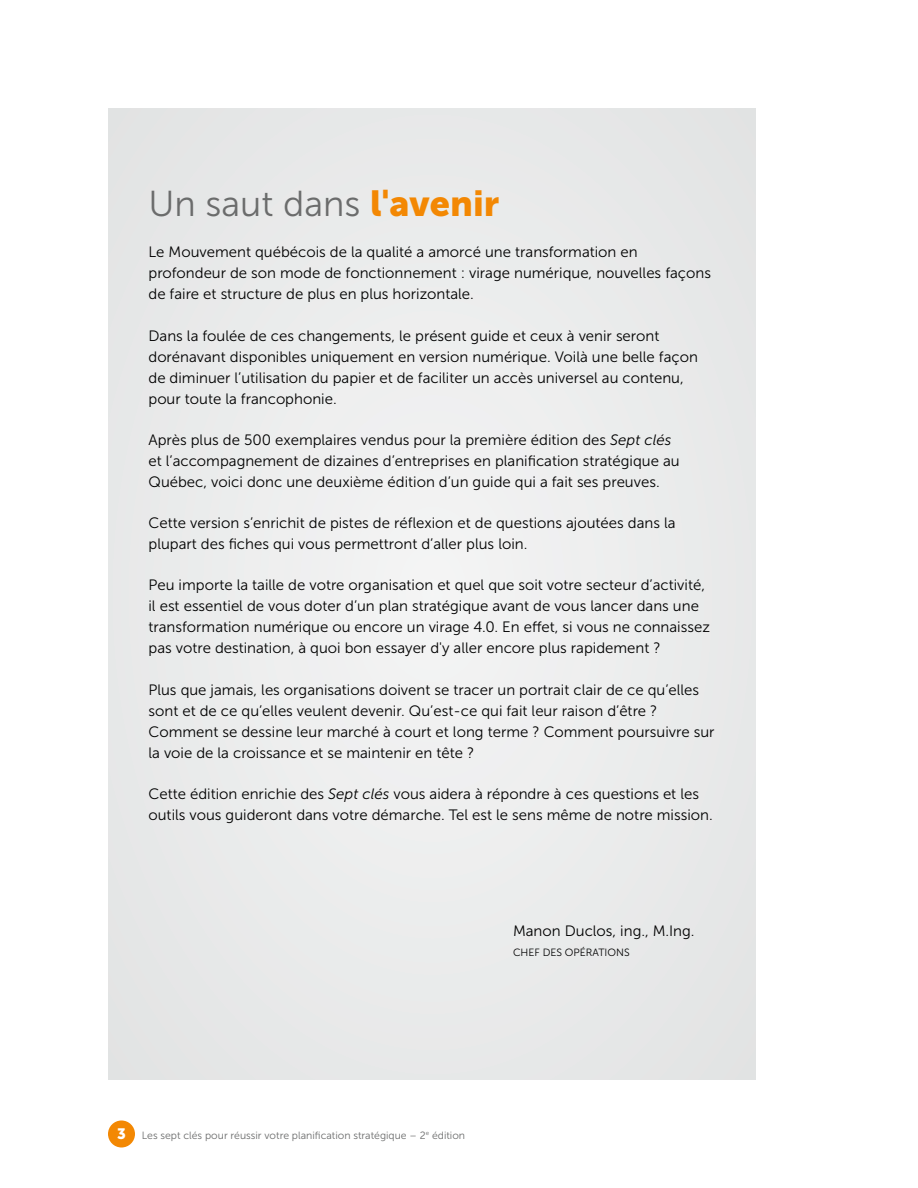
<style>
.page{position:relative;width:918px;height:1188px;background:#fff}
.page>*{position:absolute;margin:0;border:0;box-sizing:border-box;transform-origin:0 0}
.Normal_wrd_1{font:36px "Museo Sans 300";color:#6b6c6c}
.t1{font:15px/21px "Museo Sans 300";color:#000}
.t2{font:15px "Museo Sans 900";color:#fff}
.t3{font:10.5px "Museo Sans 300";color:#6b6c6c}
.t4{font:10.5px "Museo Sans 300";color:#000}
.s1{font-family:"Museo Sans 900";color:#f38803}
.s2{font-style:italic}
</style>
<div class="page">
<div style="left:108px;top:1120px;width:27px;height:28px;background:#f38803;border-radius:50%"></div>
<div style="left:108px;top:108px;width:648px;height:972px;background:#eaebeb"></div>
<p class="Normal_wrd_1" style="left:148px;top:184px;width:352px">Un saut dans <span class="s1">l'avenir</span></p>
<p class="t1" style="left:148px;top:242px;width:564px">Le Mouvement québécois de la qualité a amorcé une transformation en profondeur de son mode de fonctionnement : virage numérique, nouvelles façons de faire et structure de plus en plus horizontale.</p>
<p class="t1" style="left:148px;top:325px;width:551px">Dans la foulée de ces changements, le présent guide et ceux à venir seront dorénavant disponibles uniquement en version numérique. Voilà une belle façon de diminuer l’utilisation du papier et de faciliter un accès universel au contenu, pour toute la francophonie.</p>
<p class="t1" style="left:148px;top:429px;width:533px">Après plus de 500 exemplaires vendus pour la première édition des <span class="s2">Sept clés </span>et l’accompagnement de dizaines d’entreprises en planification stratégique au<br>Québec, voici donc une deuxième édition d’un guide qui a fait ses preuves.</p>
<p class="t1" style="left:148px;top:512px;width:529px">Cette version s’enrichit de pistes de réflexion et de questions ajoutées dans la plupart des fiches qui vous permettront d’aller plus loin.</p>
<p class="t1" style="left:148px;top:575px;width:563px">Peu importe la taille de votre organisation et quel que soit votre secteur d’activité, il est essentiel de vous doter d’un plan stratégique avant de vous lancer dans une transformation numérique ou encore un virage 4.0. En effet, si vous ne connaissez pas votre destination, à quoi bon essayer d'y aller encore plus rapidement ?</p>
<p class="t1" style="left:148px;top:679px;width:568px">Plus que jamais, les organisations doivent se tracer un portrait clair de ce qu’elles sont et de ce qu’elles veulent devenir. Qu’est-ce qui fait leur raison d’être ?<br>Comment se dessine leur marché à court et long terme ? Comment poursuivre sur la voie de la croissance et se maintenir en tête ?</p>
<p class="t1" style="left:148px;top:783px;width:566px">Cette édition enrichie des <span class="s2">Sept clés</span> vous aidera à répondre à ces questions et les outils vous guideront dans votre démarche. Tel est le sens même de notre mission.</p>
<p class="t1" style="left:513px;top:920px;width:183px">Manon Duclos, ing., M.Ing.</p>
<p class="t4" style="left:513px;top:946px;width:118px">CHEF DES OPÉRATIONS</p>
<p class="t2" style="left:117px;top:1126px;width:10px">3</p>
<p class="t3" style="left:142px;top:1129px;width:325px">Les sept clés pour réussir votre planification stratégique – 2<sup>e</sup> édition</p>
</div>
